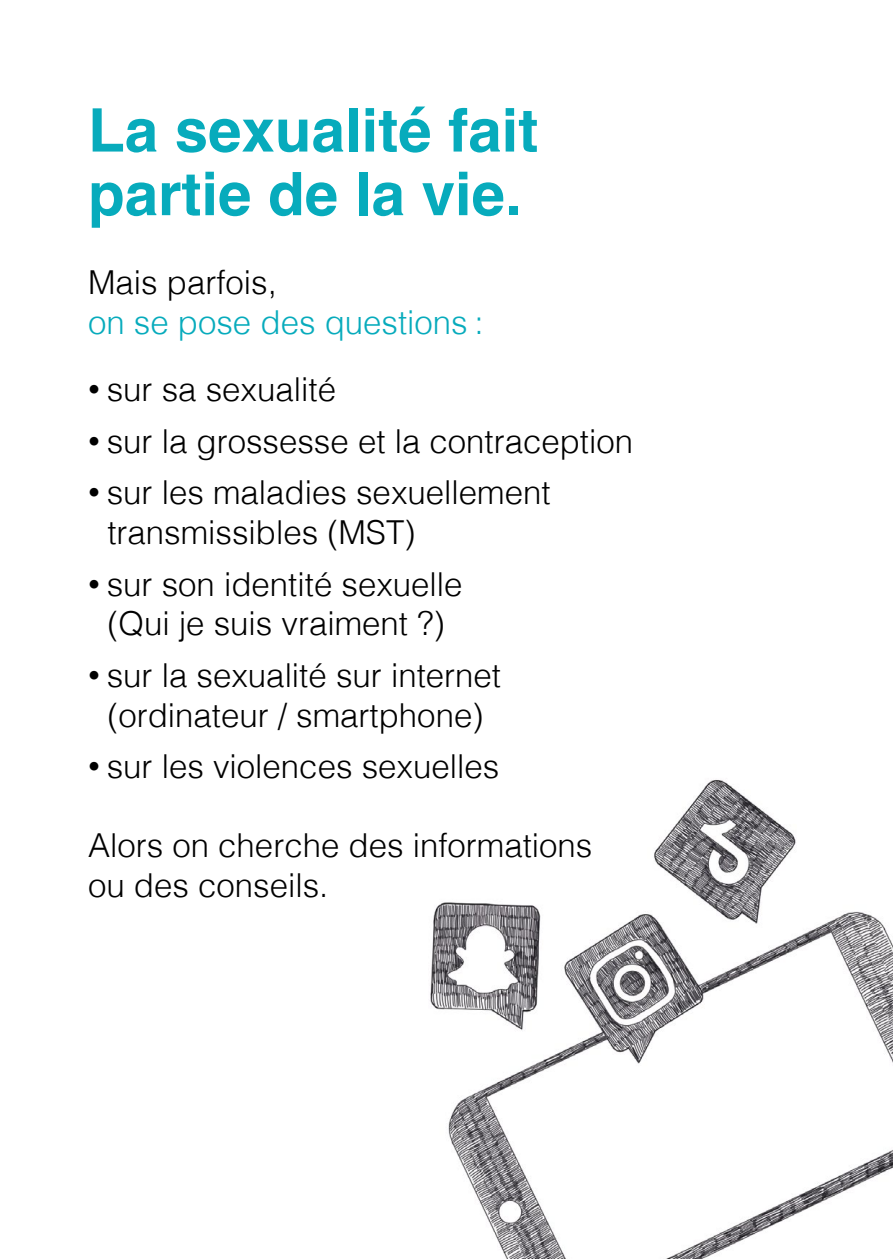
<style>
.page{position:relative;width:893px;height:1259px;background:#fff}
.page>*{position:absolute;margin:0;border:0;box-sizing:border-box;transform-origin:0 0}
.t1{font:700 60px/63.6px "Helvetica";color:#07abbc}
.t2{font:300 33px/39.6px "Helvetica";color:#000}
.t3{font:300 33px "Helvetica";color:#07abbc}
.s1{font-size:24px}
</style>
<div class="page">
<img style="left:430px;top:779px;width:459px;height:476px">
<h1 class="t1" style="left:88px;top:99px;width:452px">La sexualité fait partie de la vie.</h1>
<p class="t2" style="left:88px;top:260px;width:190px">Mais parfois,</p>
<p class="t3" style="left:88px;top:294px;width:397px">on se pose des questions :</p>
<p class="t2" style="left:88px;top:367px;width:249px"><span class="s1">•</span> sur sa sexualité</p>
<p class="t2" style="left:88px;top:419px;width:547px"><span class="s1">•</span> sur la grossesse et la contraception</p>
<p class="t2" style="left:107px;top:470px;width:445px;text-indent:-19px"><span class="s1">•</span> sur les maladies sexuellement transmissibles (MST)</p>
<p class="t2" style="left:88px;top:562px;width:376px;text-align:center"><span class="s1">•</span> sur son identité sexuelle (Qui je suis vraiment ?)</p>
<p class="t2" style="left:88px;top:653px;width:414px;text-align:center"><span class="s1">•</span> sur la sexualité sur internet (ordinateur / smartphone)</p>
<p class="t2" style="left:88px;top:744px;width:413px"><span class="s1">•</span> sur les violences sexuelles</p>
<p class="t2" style="left:88px;top:823px;width:506px">Alors on cherche des informations ou des conseils.</p>
</div>
